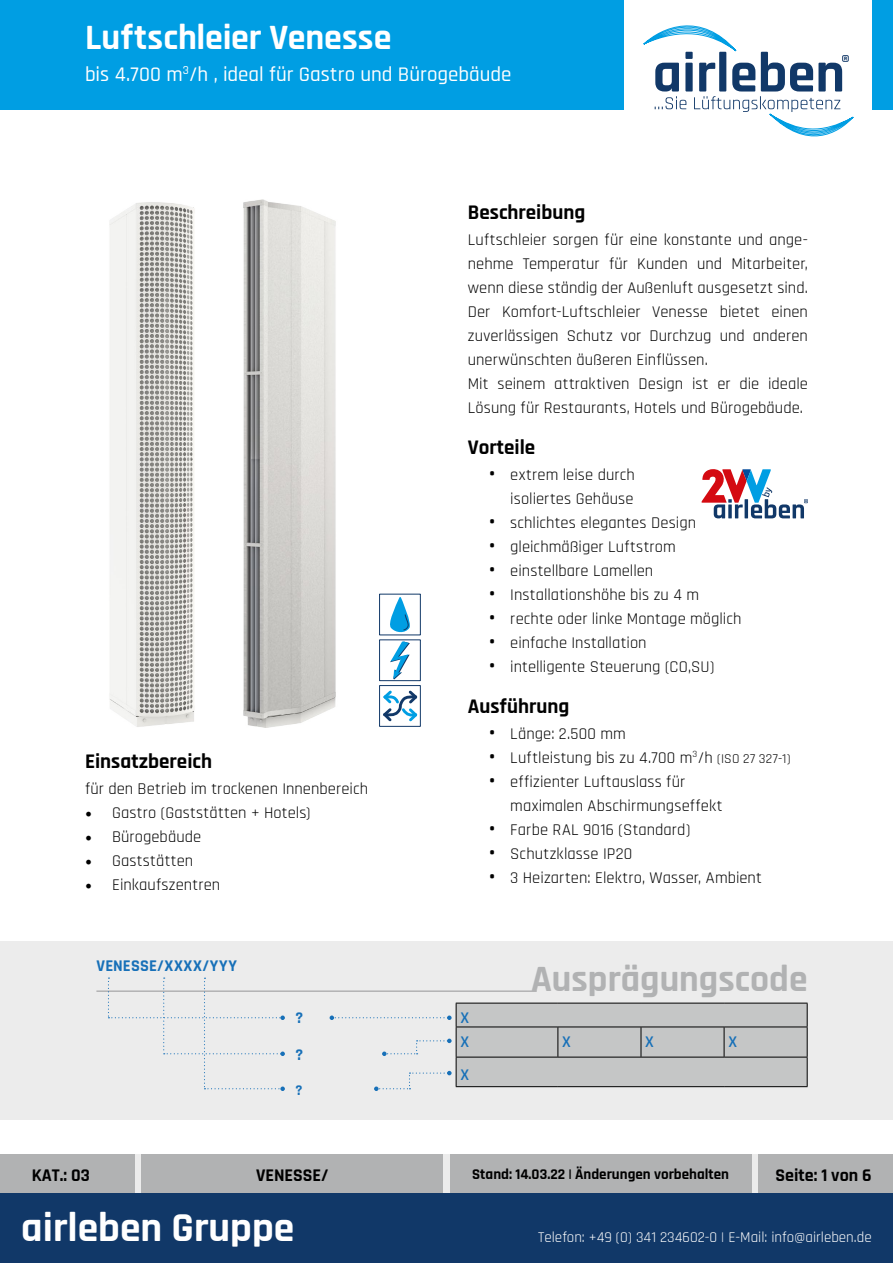
<style>
.page{position:relative;width:893px;height:1263px;background:#fff}
.page>*{position:absolute;margin:0;border:0;box-sizing:border-box;transform-origin:0 0}
.t1{font:700 41.55px "Rajdhani";color:#fff}
.t2{font:700 37.5px "Rajdhani";color:#b1b2b3}
.t3{font:700 36px "Rajdhani";color:#fff}
.t4{font:700 21px "Rajdhani";color:#000}
.t5{font:500 21px "Rajdhani";color:#fff}
.t6{font:700 18px "Rajdhani";color:#000}
.t7{font:16.5px/24px "Rajdhani";letter-spacing:.005em;color:#000}
.t8{font:700 16.5px "Rajdhani";letter-spacing:.02em;color:#1770b8}
.t9{font:600 16.5px/23.9px "Rajdhani";color:#1770b8}
.t10{font:15px "Rajdhani";color:#fff}
.t11{font:700 15px "Rajdhani";color:#000}
.t12{font:700 15px "Rajdhani";color:#1770b8}
.s1{font-weight:700;font-size:21px}
.s2{font-family:"Minion Pro";font-size:18px}
.s3{font-size:13.5px}
</style>
<div class="page">
<div style="left:0;top:1193px;width:893px;height:70px;background:#113868"></div>
<div style="left:0;top:0;width:893px;height:109px;background:#009ee3"></div>
<div style="left:625px;top:0;width:247px;height:149px;background:#fff"></div>
<svg style="left:643px;top:26px;width:210px;height:110px"></svg>
<div style="left:0;top:1154px;width:893px;height:39px;background:#ececec"></div>
<div style="left:758px;top:1154px;width:135px;height:39px;background:#b1b2b3"></div>
<div style="left:0;top:1154px;width:135px;height:39px;background:#b1b2b3"></div>
<div style="left:450px;top:1154px;width:302px;height:39px;background:#b1b2b3"></div>
<div style="left:141px;top:1154px;width:302px;height:39px;background:#b1b2b3"></div>
<div style="left:0;top:942px;width:893px;height:178px;background:#ececec"></div>
<hr style="left:96px;top:990px;width:441px;height:2px;background:#b1b2b3">
<svg style="left:108px;top:977px;width:177px;height:114px"></svg>
<svg style="left:330px;top:1003px;width:478px;height:88px"></svg>
<img style="left:109px;top:202px;width:86px;height:525px">
<img style="left:243px;top:200px;width:93px;height:527px">
<svg style="left:702px;top:469px;width:106px;height:49px"></svg>
<div style="left:379px;top:594px;width:42px;height:41px;border:1px solid #113868"></div>
<svg style="left:387px;top:597px;width:25px;height:37px"></svg>
<div style="left:379px;top:639px;width:42px;height:42px;border:1px solid #113868"></div>
<svg style="left:390px;top:641px;width:20px;height:38px"></svg>
<div style="left:379px;top:685px;width:42px;height:42px;border:1px solid #113868"></div>
<svg style="left:383px;top:688px;width:37px;height:36px"></svg>
<h3 class="t3" style="left:85px;top:16px;width:308px">Luftschleier Venesse</h3>
<p class="t5" style="left:85px;top:62px;width:428px">bis 4.700 m<sup>3</sup>/h , ideal für Gastro und Bürogebäude</p>
<p class="t4" style="left:468px;top:200px;width:119px">Beschreibung</p>
<p class="t7" style="left:468px;top:229px;width:342px">Luftschleier sorgen für eine konstante und ange&shy;nehme Temperatur für Kunden und Mitarbeiter, wenn diese ständig der Außenluft ausgesetzt sind.<br>Der Komfort-Luftschleier Venesse bietet einen zuverlässigen Schutz vor Durchzug und anderen unerwünschten äußeren Einflüssen.<br>Mit seinem attraktiven Design ist er die ideale Lösung für Restaurants, Hotels und Bürogebäude.</p>
<p class="t4" style="left:468px;top:435px;width:69px">Vorteile</p>
<p class="t7" style="left:489px;top:463px;width:147px;text-align:right"><span class="s1">•</span> extrem leise durch isoliertes Gehäuse</p>
<p class="t7" style="left:489px;top:511px;width:209px"><span class="s1">•</span> schlichtes elegantes Design</p>
<p class="t7" style="left:489px;top:535px;width:188px"><span class="s1">•</span> gleichmäßiger Luftstrom</p>
<p class="t7" style="left:489px;top:559px;width:166px"><span class="s1">•</span> einstellbare Lamellen</p>
<p class="t7" style="left:489px;top:583px;width:212px"><span class="s1">•</span> Installationshöhe bis zu 4 m</p>
<p class="t7" style="left:489px;top:607px;width:254px"><span class="s1">•</span> rechte oder linke Montage möglich</p>
<p class="t7" style="left:489px;top:631px;width:159px"><span class="s1">•</span> einfache Installation</p>
<p class="t7" style="left:489px;top:655px;width:227px"><span class="s1">•</span> intelligente Steuerung (CO,SU)</p>
<p class="t4" style="left:85px;top:748px;width:129px">Einsatzbereich</p>
<p class="t7" style="left:85px;top:777px;width:285px">für den Betrieb im trockenen Innenbereich</p>
<p class="t7" style="left:85px;top:801px;width:227px"><span class="s2">•</span> Gastro (Gaststätten + Hotels)</p>
<p class="t7" style="left:85px;top:825px;width:118px"><span class="s2">•</span> Bürogebäude</p>
<p class="t7" style="left:85px;top:849px;width:110px"><span class="s2">•</span> Gaststätten</p>
<p class="t7" style="left:85px;top:873px;width:137px"><span class="s2">•</span> Einkaufszentren</p>
<p class="t8" style="left:96px;top:956px;width:142px">VENESSE/XXXX/YYY</p>
<p class="t8" style="left:296px;top:1008px;width:9px">?</p>
<p class="t8" style="left:296px;top:1045px;width:9px">?</p>
<p class="t12" style="left:296px;top:1081px;width:8px">?</p>
<p class="t4" style="left:468px;top:693px;width:103px">Ausführung</p>
<p class="t7" style="left:489px;top:722px;width:138px"><span class="s1">•</span> Länge: 2.500 mm</p>
<p class="t7" style="left:489px;top:746px;width:303px"><span class="s1">•</span> Luftleistung bis zu 4.700 m<sup>3</sup>/h <span class="s3">(ISO 27 327-1)</span></p>
<p class="t7" style="left:510px;top:770px;width:214px;text-indent:-21px"><span class="s1">•</span> effizienter Luftauslass für maximalen Abschirmungseffekt</p>
<p class="t7" style="left:489px;top:818px;width:203px"><span class="s1">•</span> Farbe RAL 9016 (Standard)</p>
<p class="t7" style="left:489px;top:842px;width:145px"><span class="s1">•</span> Schutzklasse IP20</p>
<p class="t7" style="left:489px;top:866px;width:274px"><span class="s1">•</span> 3 Heizarten: Elektro, Wasser, Ambient</p>
<p class="t9" style="left:460px;top:1006px;width:10px">X<br>X</p>
<p class="t9" style="left:460px;top:1063px;width:10px">X</p>
<h2 class="t2" style="left:531px;top:956px;width:278px">Ausprägungscode</h2>
<p class="t9" style="left:562px;top:1030px;width:10px">X</p>
<p class="t9" style="left:645px;top:1030px;width:10px">X</p>
<p class="t9" style="left:728px;top:1030px;width:10px">X</p>
<p class="t6" style="left:32px;top:1164px;width:60px">KAT.: 03</p>
<p class="t6" style="left:256px;top:1164px;width:74px">VENESSE/</p>
<p class="t11" style="left:472px;top:1165px;width:258px">Stand: 14.03.22 | Änderungen vorbehalten</p>
<p class="t6" style="left:775px;top:1164px;width:98px">Seite: 1 von 6</p>
<h1 class="t1" style="left:21px;top:1202px;width:275px">airleben Gruppe</h1>
<p class="t10" style="left:538px;top:1228px;width:335px">Telefon: +49 (0) 341 234602-0 | E-Mail: info@airleben.de</p>
</div>
